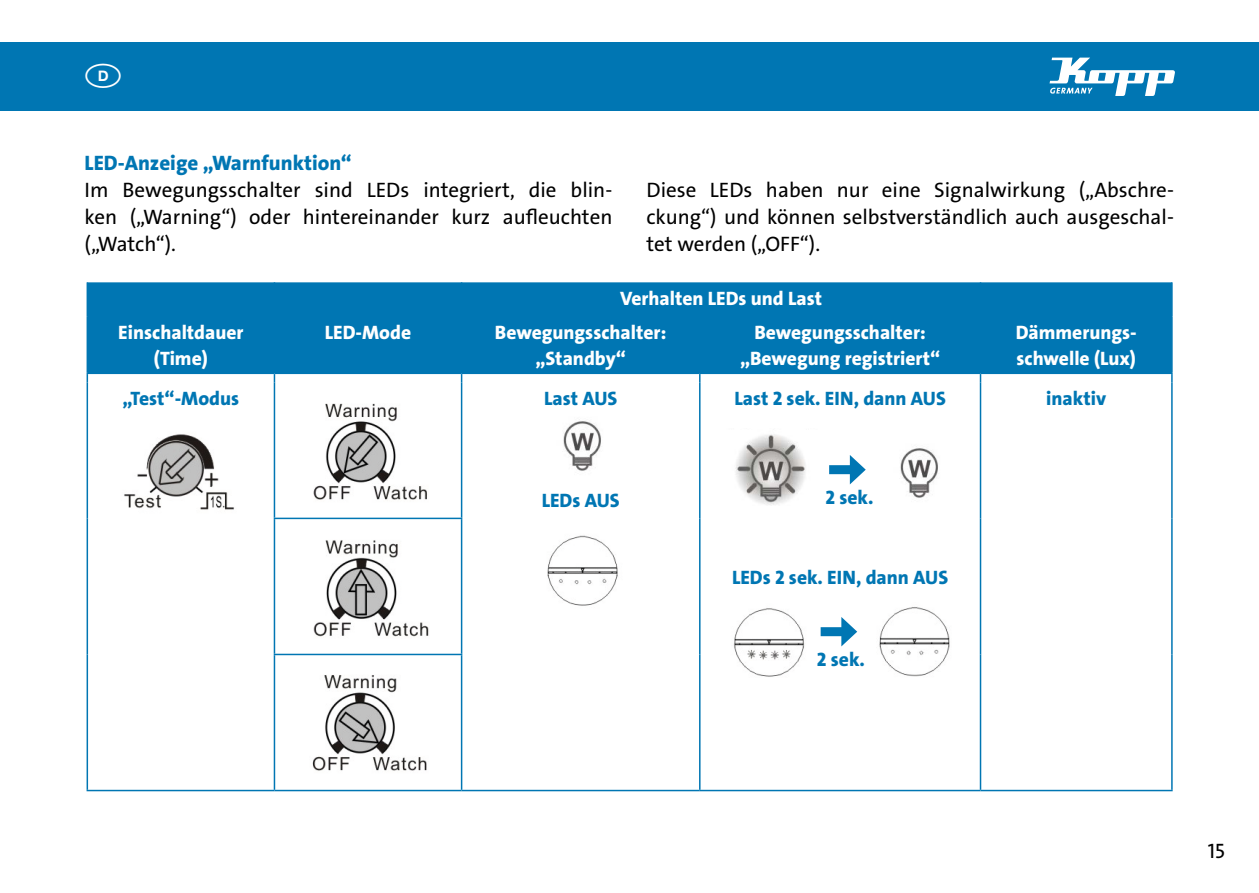
<style>
.page{position:relative;width:1259px;height:893px;background:#fff}
.page>*{position:absolute;margin:0;border:0;box-sizing:border-box;transform-origin:0 0}
.t1{font:21px/27px "The Sans LP5 Plain";color:#000;text-align:justify}
.t2{font:21px "The Sans LP8 Ex Bld";color:#0076b3}
.t3{font:19.5px/25.5px "The Sans LP8 Ex Bld";color:#fff;text-align:center}
.t4{font:19.5px "The Sans LP8 Ex Bld";color:#0076b3}
</style>
<div class="page">
<div style="left:0;top:43px;width:1259px;height:68px;background:#0076b3"></div>
<svg style="left:1049px;top:58px;width:126px;height:38px"></svg>
<div style="left:88px;top:282px;width:1083px;height:91px;background:#0076b3"></div>
<svg style="left:979px;top:374px;width:2px;height:8px"></svg>
<hr style="left:87px;top:382px;width:1px;height:136px;background:#0076b3">
<hr style="left:274px;top:382px;width:1px;height:136px;background:#0076b3">
<hr style="left:461px;top:382px;width:1px;height:136px;background:#0076b3">
<hr style="left:699px;top:382px;width:1px;height:136px;background:#0076b3">
<hr style="left:979px;top:382px;width:2px;height:136px;background:#0076b3">
<hr style="left:1171px;top:382px;width:1px;height:136px;background:#0076b3">
<hr style="left:87px;top:518px;width:1px;height:136px;background:#0076b3">
<hr style="left:274px;top:519px;width:1px;height:135px;background:#0076b3">
<hr style="left:461px;top:519px;width:1px;height:135px;background:#0076b3">
<hr style="left:699px;top:518px;width:1px;height:136px;background:#0076b3">
<hr style="left:979px;top:518px;width:2px;height:136px;background:#0076b3">
<hr style="left:1171px;top:518px;width:1px;height:136px;background:#0076b3">
<hr style="left:87px;top:654px;width:1px;height:136px;background:#0076b3">
<hr style="left:274px;top:655px;width:1px;height:135px;background:#0076b3">
<hr style="left:461px;top:655px;width:1px;height:135px;background:#0076b3">
<hr style="left:699px;top:654px;width:1px;height:136px;background:#0076b3">
<hr style="left:979px;top:654px;width:2px;height:136px;background:#0076b3">
<hr style="left:1171px;top:654px;width:1px;height:136px;background:#0076b3">
<hr style="left:87px;top:282px;width:1px;height:34px;background:#0076b3">
<hr style="left:274px;top:282px;width:1px;height:34px;background:#0076b3">
<hr style="left:461px;top:282px;width:1px;height:34px;background:#0076b3">
<hr style="left:979px;top:282px;width:2px;height:34px;background:#0076b3">
<hr style="left:1171px;top:282px;width:1px;height:34px;background:#0076b3">
<hr style="left:87px;top:316px;width:1px;height:57px;background:#0076b3">
<hr style="left:274px;top:316px;width:1px;height:57px;background:#0076b3">
<hr style="left:461px;top:316px;width:1px;height:57px;background:#0076b3">
<hr style="left:699px;top:316px;width:1px;height:57px;background:#0076b3">
<hr style="left:979px;top:316px;width:2px;height:57px;background:#0076b3">
<hr style="left:1171px;top:316px;width:1px;height:57px;background:#0076b3">
<hr style="left:87px;top:373px;width:187px;height:1px;background:#0076b3">
<hr style="left:274px;top:373px;width:187px;height:1px;background:#0076b3">
<hr style="left:461px;top:373px;width:239px;height:1px;background:#0076b3">
<hr style="left:700px;top:373px;width:280px;height:1px;background:#0076b3">
<hr style="left:980px;top:373px;width:192px;height:1px;background:#0076b3">
<hr style="left:274px;top:518px;width:188px;height:1px;background:#0076b3">
<hr style="left:274px;top:654px;width:188px;height:1px;background:#0076b3">
<hr style="left:87px;top:790px;width:187px;height:1px;background:#0076b3">
<hr style="left:274px;top:790px;width:187px;height:1px;background:#0076b3">
<hr style="left:461px;top:790px;width:239px;height:1px;background:#0076b3">
<hr style="left:700px;top:790px;width:280px;height:1px;background:#0076b3">
<hr style="left:980px;top:790px;width:192px;height:1px;background:#0076b3">
<img style="left:563px;top:421px;width:38px;height:50px">
<img style="left:735px;top:434px;width:71px;height:71px">
<img style="left:124px;top:434px;width:110px;height:76px">
<img style="left:900px;top:448px;width:38px;height:50px">
<div style="left:829px;top:465px;width:24px;height:9px;background:#0076b3"></div>
<svg style="left:850px;top:455px;width:15px;height:29px"></svg>
<img style="left:313px;top:403px;width:114px;height:97px">
<img style="left:313px;top:540px;width:116px;height:97px">
<img style="left:312px;top:675px;width:115px;height:96px">
<img style="left:547px;top:535px;width:71px;height:71px">
<img style="left:733px;top:608px;width:72px;height:69px">
<img style="left:879px;top:607px;width:71px;height:70px">
<div style="left:820px;top:627px;width:25px;height:9px;background:#0076b3"></div>
<svg style="left:841px;top:617px;width:16px;height:29px"></svg>
<p class="t2" style="left:85px;top:149px;width:269px">LED-Anzeige „Warnfunktion“</p>
<p class="t1" style="left:85px;top:176px;width:529px">Im Bewegungsschalter sind LEDs integriert, die blin&shy;ken („Warning“) oder hintereinander kurz aufleuchten („Watch“).</p>
<p class="t1" style="left:646px;top:176px;width:529px">Diese LEDs haben nur eine Signalwirkung („Abschre&shy;ckung“) und können selbstverständlich auch ausgeschal&shy;tet werden („OFF“).</p>
<p class="t3" style="left:620px;top:286px;width:203px">Verhalten LEDs und Last</p>
<p class="t3" style="left:118px;top:320px;width:127px">Einschaltdauer (Time)</p>
<p class="t3" style="left:325px;top:320px;width:88px">LED-Mode</p>
<p class="t3" style="left:495px;top:320px;width:173px">Bewegungsschalter: „Standby“</p>
<p class="t3" style="left:740px;top:320px;width:202px">Bewegungsschalter: „Bewegung registriert“</p>
<p class="t3" style="left:1015px;top:320px;width:123px;text-align:left">Dämmerungs&shy;schwelle (Lux)</p>
<p class="t4" style="left:122px;top:386px;width:118px">„Test“-Modus</p>
<p class="t4" style="left:544px;top:386px;width:75px">Last AUS</p>
<p class="t4" style="left:1046px;top:386px;width:61px">inaktiv</p>
<p class="t4" style="left:734px;top:386px;width:213px">Last 2 sek. EIN, dann AUS</p>
<p class="t4" style="left:542px;top:488px;width:79px">LEDs AUS</p>
<p class="t4" style="left:825px;top:485px;width:49px">2 sek.</p>
<p class="t4" style="left:732px;top:565px;width:218px">LEDs 2 sek. EIN, dann AUS</p>
<p class="t4" style="left:817px;top:647px;width:49px">2 sek.</p>
<p class="t1" style="left:1208px;top:838px;width:19px">15</p>
</div>
